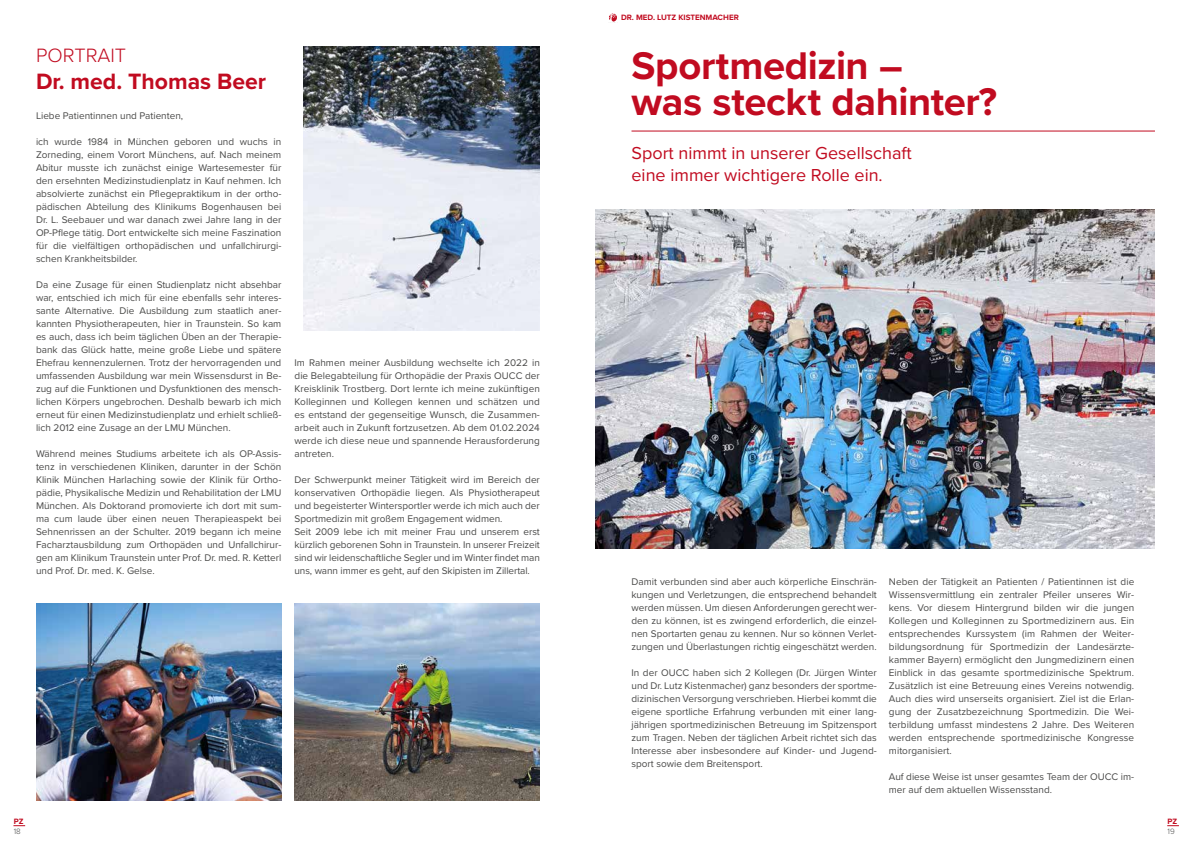
<style>
.page{position:relative;width:1191px;height:842px;background:#fff}
.page>*{position:absolute;margin:0;border:0;box-sizing:border-box;transform-origin:0 0}
.t1{font:700 40px/36px "Proxima Nova";letter-spacing:-.01em;color:#c10b20}
.t2{font:700 23px "Proxima Nova";color:#c10b20}
.t3{font:300 20px "Proxima Nova";color:#c10b20}
.t4{font:18px/22px "Proxima Nova";color:#c10b20}
.t5{font:10px/13px "Proxima Nova";color:#4a4a49;text-align:justify}
.t6{font:700 8px "Proxima Nova";color:#c10b20}
.t7{font:300 8px "Proxima Nova";color:#4a4a49}
</style>
<div class="page">
<svg style="left:1167px;top:825px;width:12px;height:1px"></svg>
<svg style="left:13px;top:825px;width:12px;height:1px"></svg>
<svg style="left:609px;top:14px;width:8px;height:8px"></svg>
<hr style="left:631px;top:131px;width:524px;height:1px;background:#c10b20">
<img style="left:595px;top:210px;width:560px;height:338px">
<img style="left:294px;top:604px;width:246px;height:196px">
<img style="left:36px;top:604px;width:245px;height:196px">
<img style="left:303px;top:46px;width:237px;height:285px">
<h3 class="t3" style="left:36px;top:40px;width:92px">PORTRAIT</h3>
<h2 class="t2" style="left:36px;top:64px;width:231px">Dr. med. Thomas Beer</h2>
<p class="t5" style="left:36px;top:109px;width:149px">Liebe Patientinnen und Patienten,</p>
<p class="t5" style="left:36px;top:135px;width:247px">ich wurde 1984 in München geboren und wuchs in Zorneding, einem Vorort Münchens, auf. Nach meinem Abitur musste ich zunächst einige Wartesemester für den ersehnten Medizinstudienplatz in Kauf nehmen. Ich absolvierte zunächst ein Pflegepraktikum in der ortho&shy;pädischen Abteilung des Klinikums Bogenhausen bei Dr. L. Seebauer und war danach zwei Jahre lang in der OP-Pflege tätig. Dort entwickelte sich meine Faszination für die vielfältigen orthopädischen und unfallchirurgi&shy;schen Krankheitsbilder.</p>
<p class="t5" style="left:36px;top:278px;width:247px">Da eine Zusage für einen Studienplatz nicht absehbar war, entschied ich mich für eine ebenfalls sehr interes&shy;sante Alternative. Die Ausbildung zum staatlich aner&shy;kannten Physiotherapeuten, hier in Traunstein. So kam es auch, dass ich beim täglichen Üben an der Therapie&shy;bank das Glück hatte, meine große Liebe und spätere Ehefrau kennenzulernen. Trotz der hervorragenden und umfassenden Ausbildung war mein Wissensdurst in Be&shy;zug auf die Funktionen und Dysfunktionen des mensch&shy;lichen Körpers ungebrochen. Deshalb bewarb ich mich erneut für einen Medizinstudienplatz und erhielt schließ&shy;lich 2012 eine Zusage an der LMU München.</p>
<p class="t5" style="left:36px;top:447px;width:247px">Während meines Studiums arbeitete ich als OP-Assis&shy;tenz in verschiedenen Kliniken, darunter in der Schön Klinik München Harlaching sowie der Klinik für Ortho&shy;pädie, Physikalische Medizin und Rehabilitation der LMU München. Als Doktorand promovierte ich dort mit sum&shy;ma cum laude über einen neuen Therapieaspekt bei Sehnenrissen an der Schulter. 2019 begann ich meine Facharztausbildung zum Orthopäden und Unfallchirur&shy;gen am Klinikum Traunstein unter Prof. Dr. med. R. Ketterl und Prof. Dr. med. K. Gelse.</p>
<p class="t5" style="left:294px;top:356px;width:247px">Im Rahmen meiner Ausbildung wechselte ich 2022 in die Belegabteilung für Orthopädie der Praxis OUCC der Kreisklinik Trostberg. Dort lernte ich meine zukünftigen Kolleginnen und Kollegen kennen und schätzen und es entstand der gegenseitige Wunsch, die Zusammen&shy;arbeit auch in Zukunft fortzusetzen. Ab dem 01.02.2024 werde ich diese neue und spannende Herausforderung antreten.</p>
<p class="t5" style="left:294px;top:473px;width:247px;text-align:left">Der Schwerpunkt meiner Tätigkeit wird im Bereich der konservativen Orthopädie liegen. Als Physiotherapeut und begeisterter Wintersportler werde ich mich auch der Sportmedizin mit großem Engagement widmen.<br>Seit 2009 lebe ich mit meiner Frau und unserem erst kürzlich geborenen Sohn in Traunstein. In unserer Freizeit sind wir leidenschaftliche Segler und im Winter findet man uns, wann immer es geht, auf den Skipisten im Zillertal.</p>
<p class="t6" style="left:14px;top:815px;width:11px">PZ</p>
<p class="t7" style="left:14px;top:825px;width:9px">18</p>
<p class="t6" style="left:621px;top:12px;width:119px">DR. MED. LUTZ KISTENMACHER</p>
<h1 class="t1" style="left:631px;top:47px;width:367px">Sportmedizin –<br>was steckt dahinter?</h1>
<h3 class="t4" style="left:631px;top:141px;width:282px">Sport nimmt in unserer Gesellschaft eine immer wichtigere Rolle ein.</h3>
<p class="t5" style="left:631px;top:575px;width:247px">Damit verbunden sind aber auch körperliche Einschrän&shy;kungen und Verletzungen, die entsprechend behandelt werden müssen. Um diesen Anforderungen gerecht wer&shy;den zu können, ist es zwingend erforderlich, die einzel&shy;nen Sportarten genau zu kennen. Nur so können Verlet&shy;zungen und Überlastungen richtig eingeschätzt werden.</p>
<p class="t5" style="left:631px;top:666px;width:247px">In der OUCC haben sich 2 Kollegen (Dr. Jürgen Winter und Dr. Lutz Kistenmacher) ganz besonders der sportme&shy;dizinischen Versorgung verschrieben. Hierbei kommt die eigene sportliche Erfahrung verbunden mit einer lang&shy;jährigen sportmedizinischen Betreuung im Spitzensport zum Tragen. Neben der täglichen Arbeit richtet sich das Interesse aber insbesondere auf Kinder- und Jugend&shy;sport sowie dem Breitensport.</p>
<p class="t5" style="left:889px;top:575px;width:247px">Neben der Tätigkeit an Patienten / Patientinnen ist die Wissensvermittlung ein zentraler Pfeiler unseres Wir&shy;kens. Vor diesem Hintergrund bilden wir die jungen Kollegen und Kolleginnen zu Sportmedizinern aus. Ein entsprechendes Kurssystem (im Rahmen der Weiter&shy;bildungsordnung für Sportmedizin der Landesärzte&shy;kammer Bayern) ermöglicht den Jungmedizinern einen Einblick in das gesamte sportmedizinische Spektrum.<br>Zusätzlich ist eine Betreuung eines Vereins notwendig.<br>Auch dies wird unserseits organisiert. Ziel ist die Erlan&shy;gung der Zusatzbezeichnung Sportmedizin. Die Wei&shy;terbildung umfasst mindestens 2 Jahre. Des Weiteren werden entsprechende sportmedizinische Kongresse mitorganisiert.</p>
<p class="t5" style="left:889px;top:770px;width:247px">Auf diese Weise ist unser gesamtes Team der OUCC im&shy;mer auf dem aktuellen Wissensstand.</p>
<p class="t6" style="left:1167px;top:815px;width:11px">PZ</p>
<p class="t7" style="left:1167px;top:825px;width:9px">19</p>
</div>
